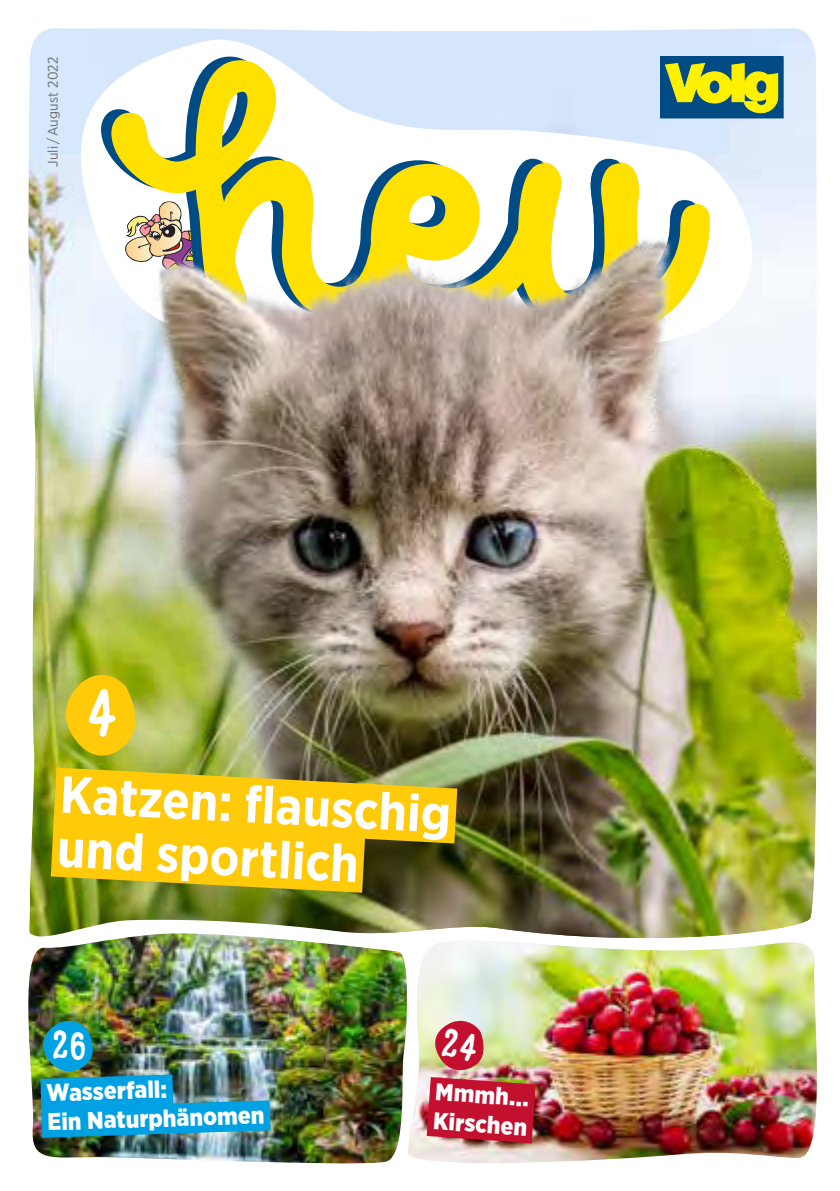
<style>
.page{position:relative;width:840px;height:1191px;background:#fff}
.page>*{position:absolute;margin:0;border:0;box-sizing:border-box;transform-origin:0 0}
.t1{font:700 52px/54px "Gotham Narrow";color:#fff}
.t2{font:900 24px/29px "Gotham Narrow";color:#fff}
.t3{font:14px "Gotham Narrow";letter-spacing:.02em;color:#6c6d70}
</style>
<div class="page">
<img style="left:417px;top:941px;width:400px;height:222px">
<img style="left:28px;top:28px;width:788px;height:911px">
<svg style="left:28px;top:929px;width:383px;height:4px"></svg>
<img style="left:28px;top:933px;width:383px;height:231px">
<svg style="left:58px;top:28px;width:759px;height:369px"></svg>
<svg style="left:101px;top:57px;width:290px;height:258px"></svg>
<svg style="left:507px;top:159px;width:192px;height:258px"></svg>
<svg style="left:111px;top:60px;width:290px;height:259px"></svg>
<div style="left:660px;top:57px;width:122px;height:61px;background:#004b84"></div>
<svg style="left:665px;top:63px;width:112px;height:50px"></svg>
<svg style="left:360px;top:160px;width:189px;height:159px"></svg>
<svg style="left:517px;top:163px;width:192px;height:258px"></svg>
<img style="left:28px;top:737px;width:485px;height:136px">
<svg style="left:28px;top:791px;width:393px;height:132px;background:#c4aa15"></svg>
<img style="left:28px;top:1015px;width:273px;height:138px">
<img style="left:395px;top:1016px;width:171px;height:144px">
<svg style="left:54px;top:666px;width:88px;height:100px;background:#cdbd1e"></svg>
<p class="t3" style="left:44px;top:167px;width:112px;rotate:-90deg">Juli / August 2022</p>
<h1 class="t1" style="left:61px;top:767px;width:393px;rotate:3deg">Katzen: flauschig und sportlich</h1>
<p class="t2" style="left:46px;top:1078px;width:218px;rotate:-2deg">Wasserfall:<br>Ein Naturphänomen</p>
<p class="t2" style="left:436px;top:1077px;width:95px;rotate:4deg">Mmmh...<br>Kirschen</p>
</div>
